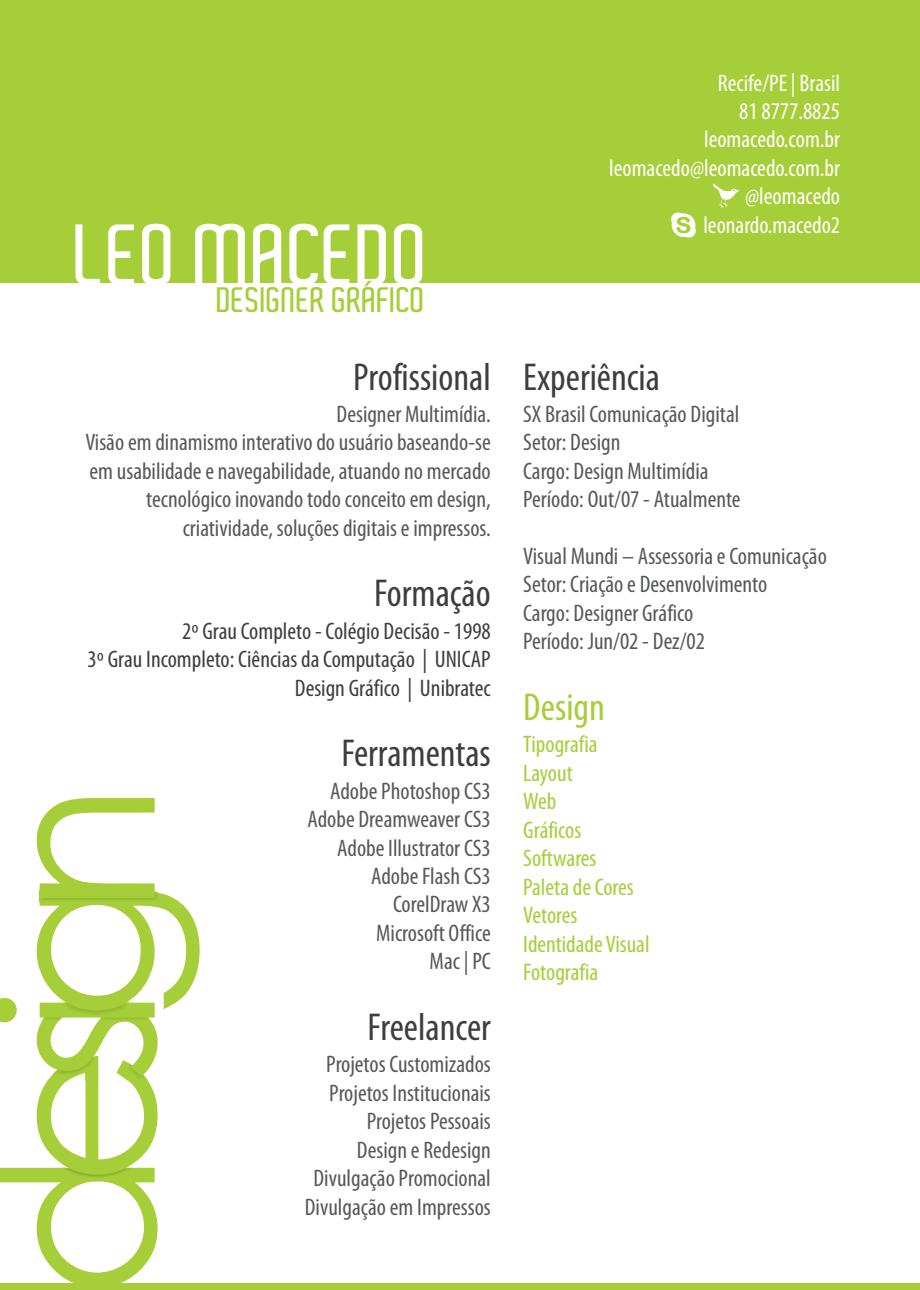
<style>
.page{position:relative;width:920px;height:1290px;background:#fff}
.page>*{position:absolute;margin:0;border:0;box-sizing:border-box;transform-origin:0 0}
.t1{font:600 83.25px "Aldo";color:#fff}
.t2{font:condensed 39px "Myriad Pro";color:#3e3e3f}
.t3{font:condensed 39px "Myriad Pro";color:#a6ce39}
.t4{font:600 34.05px "Aldo";color:#a6ce39}
.t5{font:condensed 24px/28.5px "Myriad Pro";color:#57585a;text-align:right}
.t6{font:condensed 24px/28.5px "Myriad Pro";color:#3e3e3f;text-align:right}
.t7{font:condensed 24px/28.5px "Myriad Pro";color:#fff;text-align:right}
.t8{font:condensed 24px/28.5px "Myriad Pro";color:#a6ce39}
</style>
<div class="page">
<div style="left:0;top:0;width:920px;height:283px;background:#a6ce39"></div>
<svg style="left:0;top:798px;width:200px;height:485px"></svg>
<svg style="left:671px;top:212px;width:25px;height:26px"></svg>
<svg style="left:713px;top:183px;width:27px;height:25px"></svg>
<div style="left:0;top:1283px;width:920px;height:7px;background:#a6ce39"></div>
<h1 class="t1" style="left:75px;top:224px;width:356px">LEO MACEDO</h1>
<h3 class="t4" style="left:217px;top:287px;width:210px">DESIGNER GRÁFICO</h3>
<h2 class="t2" style="left:353px;top:360px;width:139px">Profissional</h2>
<p class="t5" style="left:85px;top:401px;width:407px">Designer Multimídia.<br>Visão em dinamismo interativo do usuário baseando-se em usabilidade e navegabilidade, atuando no mercado tecnológico inovando todo conceito em design, criatividade, soluções digitais e impressos.</p>
<h2 class="t2" style="left:374px;top:577px;width:118px">Formação</h2>
<p class="t6" style="left:87px;top:618px;width:405px">2º Grau Completo - Colégio Decisão - 1998<br>3º Grau Incompleto: Ciências da Computação | UNICAP<br>Design Gráfico | Unibratec</p>
<h2 class="t2" style="left:341px;top:737px;width:151px">Ferramentas</h2>
<p class="t5" style="left:307px;top:778px;width:185px">Adobe Photoshop CS3<br>Adobe Dreamweaver CS3<br>Adobe Illustrator CS3<br>Adobe Flash CS3<br>CorelDraw X3<br>Microsoft Office<br>Mac | PC</p>
<h2 class="t2" style="left:368px;top:1011px;width:125px">Freelancer</h2>
<p class="t5" style="left:305px;top:1052px;width:187px">Projetos Customizados<br>Projetos Institucionais<br>Projetos Pessoais<br>Design e Redesign<br>Divulgação Promocional<br>Divulgação em Impressos</p>
<p class="t7" style="left:609px;top:70px;width:232px">Recife/PE | Brasil<br>81 8777.8825 leomacedo.com.br leomacedo@leomacedo.com.br @leomacedo leonardo.macedo2</p>
<h2 class="t2" style="left:523px;top:360px;width:138px">Experiência</h2>
<p class="t5" style="left:523px;top:401px;width:219px;text-align:left">SX Brasil Comunicação Digital<br>Setor: Design<br>Cargo: Design Multimídia<br>Período: Out/07 - Atualmente</p>
<p class="t5" style="left:523px;top:544px;width:305px;text-align:left">Visual Mundi – Assessoria e Comunicação<br>Setor: Criação e Desenvolvimento<br>Cargo: Designer Gráfico<br>Período: Jun/02 - Dez/02</p>
<h2 class="t3" style="left:523px;top:691px;width:83px">Design</h2>
<p class="t8" style="left:523px;top:732px;width:128px">Tipografia<br>Layout<br>Web<br>Gráficos<br>Softwares<br>Paleta de Cores<br>Vetores<br>Identidade Visual<br>Fotografia</p>
</div>
